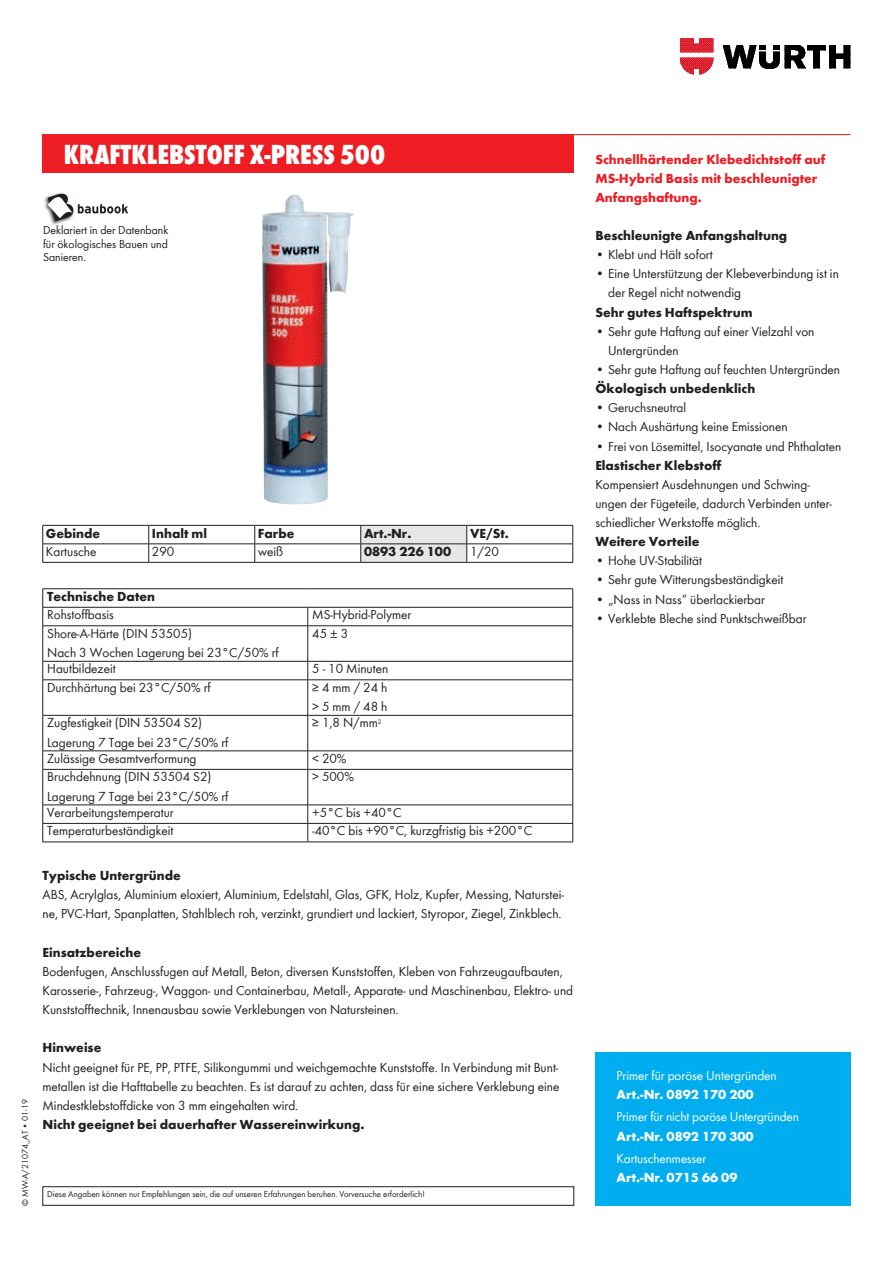
<style>
.page{position:relative;width:893px;height:1263px;background:#fff}
.page>*{position:absolute;margin:0;border:0;box-sizing:border-box;transform-origin:0 0}
.t1{font:28.5px "Wuerth Extra Bold Cond Caps";color:#fff}
.t2{font:13.5px/19.2px "Wuerth";color:#231f20}
.t3{font:700 13.5px "Wuerth";color:#231f20}
.t4{font:700 13.5px/19.2px "Wuerth";color:#ee1d23}
.t5{font:13.5px "Wuerth";letter-spacing:-.01em;color:#fff}
.t6{font:700 13.5px "Wuerth";color:#fff}
.t7{font:12px/13.5px "Wuerth Global";color:#231f20;text-align:justify}
.t8{font:9px "Wuerth";color:#231f20}
</style>
<div class="page">
<img style="left:680px;top:38px;width:170px;height:37px">
<hr style="left:43px;top:134px;width:807px;height:1px;background:#ee1d23">
<div style="left:43px;top:134px;width:531px;height:38px;background:#ee1d23"></div>
<div style="left:43px;top:1186px;width:531px;height:19px;border:1px solid #231f20"></div>
<div style="left:595px;top:1052px;width:255px;height:153px;background:#00aeef"></div>
<svg style="left:42px;top:525px;width:531px;height:37px"></svg>
<hr style="left:43px;top:562px;width:106px;height:1px;background:#231f20">
<hr style="left:149px;top:562px;width:106px;height:1px;background:#231f20">
<hr style="left:255px;top:562px;width:106px;height:1px;background:#231f20">
<hr style="left:361px;top:562px;width:106px;height:1px;background:#231f20">
<hr style="left:467px;top:562px;width:106px;height:1px;background:#231f20">
<svg style="left:43px;top:589px;width:529px;height:253px"></svg>
<hr style="left:43px;top:588px;width:265px;height:1px;background:#231f20">
<hr style="left:308px;top:588px;width:265px;height:1px;background:#231f20">
<hr style="left:43px;top:607px;width:265px;height:1px;background:#231f20">
<svg style="left:42px;top:589px;width:1px;height:36px"></svg>
<hr style="left:308px;top:607px;width:265px;height:1px;background:#231f20">
<svg style="left:307px;top:607px;width:1px;height:18px"></svg>
<svg style="left:572px;top:589px;width:1px;height:36px"></svg>
<hr style="left:43px;top:625px;width:265px;height:1px;background:#231f20">
<hr style="left:42px;top:626px;width:1px;height:35px;background:#231f20">
<hr style="left:308px;top:625px;width:265px;height:1px;background:#231f20">
<hr style="left:307px;top:626px;width:1px;height:35px;background:#231f20">
<hr style="left:572px;top:626px;width:1px;height:35px;background:#231f20">
<hr style="left:43px;top:661px;width:265px;height:1px;background:#231f20">
<svg style="left:42px;top:661px;width:1px;height:19px"></svg>
<hr style="left:308px;top:661px;width:265px;height:1px;background:#231f20">
<svg style="left:307px;top:661px;width:1px;height:18px"></svg>
<svg style="left:572px;top:661px;width:1px;height:18px"></svg>
<hr style="left:43px;top:679px;width:265px;height:1px;background:#231f20">
<hr style="left:42px;top:680px;width:1px;height:35px;background:#231f20">
<hr style="left:308px;top:679px;width:265px;height:1px;background:#231f20">
<hr style="left:307px;top:680px;width:1px;height:35px;background:#231f20">
<hr style="left:572px;top:680px;width:1px;height:35px;background:#231f20">
<hr style="left:43px;top:715px;width:265px;height:1px;background:#231f20">
<hr style="left:42px;top:715px;width:1px;height:36px;background:#231f20">
<hr style="left:308px;top:715px;width:265px;height:1px;background:#231f20">
<hr style="left:307px;top:715px;width:1px;height:36px;background:#231f20">
<hr style="left:572px;top:715px;width:1px;height:36px;background:#231f20">
<hr style="left:43px;top:751px;width:265px;height:1px;background:#231f20">
<svg style="left:42px;top:751px;width:1px;height:18px"></svg>
<hr style="left:308px;top:751px;width:265px;height:1px;background:#231f20">
<svg style="left:307px;top:751px;width:1px;height:18px"></svg>
<svg style="left:572px;top:751px;width:1px;height:18px"></svg>
<hr style="left:43px;top:769px;width:265px;height:1px;background:#231f20">
<hr style="left:42px;top:769px;width:1px;height:36px;background:#231f20">
<hr style="left:308px;top:769px;width:265px;height:1px;background:#231f20">
<hr style="left:307px;top:769px;width:1px;height:36px;background:#231f20">
<hr style="left:572px;top:769px;width:1px;height:36px;background:#231f20">
<hr style="left:43px;top:805px;width:265px;height:1px;background:#231f20">
<hr style="left:308px;top:805px;width:265px;height:1px;background:#231f20">
<hr style="left:43px;top:823px;width:265px;height:1px;background:#231f20">
<svg style="left:42px;top:805px;width:1px;height:37px"></svg>
<hr style="left:308px;top:823px;width:265px;height:1px;background:#231f20">
<svg style="left:307px;top:805px;width:1px;height:37px"></svg>
<svg style="left:572px;top:805px;width:1px;height:37px"></svg>
<hr style="left:43px;top:842px;width:265px;height:1px;background:#231f20">
<hr style="left:308px;top:842px;width:265px;height:1px;background:#231f20">
<img style="left:262px;top:194px;width:92px;height:310px">
<img style="left:44px;top:193px;width:23px;height:32px">
<svg style="left:48px;top:194px;width:80px;height:27px"></svg>
<p class="t8" style="left:19px;top:1205px;width:108px;rotate:-90deg">© MW-A/21074_AT • 01-19</p>
<h1 class="t1" style="left:64px;top:135px;width:323px">KRAFTKLEBSTOFF X-PRESS 500</h1>
<p class="t4" style="left:595px;top:148px;width:232px">Schnellhärtender Klebedichtstoff auf<br>MS-Hybrid Basis mit beschleunigter<br>Anfangshaftung.</p>
<p class="t3" style="left:595px;top:226px;width:193px">Beschleunigte Anfangshaltung</p>
<p class="t2" style="left:595px;top:244px;width:119px">• Klebt und Hält sofort</p>
<p class="t2" style="left:608px;top:264px;width:232px;text-indent:-13px">• Eine Unterstützung der Klebeverbindung ist in der Regel nicht notwendig</p>
<p class="t3" style="left:595px;top:302px;width:159px">Sehr gutes Haftspektrum</p>
<p class="t2" style="left:608px;top:321px;width:208px;text-indent:-13px">• Sehr gute Haftung auf einer Vielzahl von<br>Untergründen</p>
<p class="t2" style="left:595px;top:359px;width:246px">• Sehr gute Haftung auf feuchten Untergründen</p>
<p class="t3" style="left:595px;top:379px;width:161px">Ökologisch unbedenklich</p>
<p class="t2" style="left:595px;top:397px;width:92px">• Geruchsneutral</p>
<p class="t2" style="left:595px;top:417px;width:194px">• Nach Aushärtung keine Emissionen</p>
<p class="t2" style="left:595px;top:436px;width:247px">• Frei von Lösemittel, Isocyanate und Phthalaten</p>
<p class="t3" style="left:595px;top:455px;width:127px">Elastischer Klebstoff</p>
<p class="t2" style="left:595px;top:474px;width:238px">Kompensiert Ausdehnungen und Schwing&shy;ungen der Fügeteile, dadurch Verbinden unter&shy;schiedlicher Werkstoffe möglich.</p>
<p class="t3" style="left:595px;top:532px;width:106px">Weitere Vorteile</p>
<p class="t2" style="left:595px;top:550px;width:108px">• Hohe UV-Stabilität</p>
<p class="t2" style="left:595px;top:570px;width:190px">• Sehr gute Witterungsbeständigkeit</p>
<p class="t2" style="left:595px;top:589px;width:171px">• „Nass in Nass” überlackierbar</p>
<p class="t2" style="left:595px;top:608px;width:213px">• Verklebte Bleche sind Punktschweißbar</p>
<p class="t7" style="left:43px;top:223px;width:127px">Deklariert in der Datenbank für ökologisches Bauen und Sanieren.</p>
<p class="t3" style="left:46px;top:523px;width:56px">Gebinde</p>
<p class="t3" style="left:152px;top:523px;width:57px">Inhalt ml</p>
<p class="t3" style="left:258px;top:523px;width:38px">Farbe</p>
<p class="t3" style="left:364px;top:523px;width:49px">Art.-Nr.</p>
<p class="t3" style="left:470px;top:523px;width:40px">VE/St.</p>
<p class="t2" style="left:46px;top:541px;width:52px">Kartusche</p>
<p class="t2" style="left:152px;top:541px;width:24px">290</p>
<p class="t2" style="left:258px;top:541px;width:27px">weiß</p>
<p class="t3" style="left:364px;top:541px;width:89px">0893 226 100</p>
<p class="t2" style="left:470px;top:541px;width:30px">1/20</p>
<p class="t3" style="left:47px;top:586px;width:109px">Technische Daten</p>
<p class="t2" style="left:47px;top:605px;width:68px">Rohstoffbasis</p>
<p class="t2" style="left:312px;top:605px;width:101px">MS-Hybrid-Polymer</p>
<p class="t2" style="left:47px;top:623px;width:233px">Shore-A-Härte (DIN 53505)<br>Nach 3 Wochen Lagerung bei 23°C/50% rf</p>
<p class="t2" style="left:312px;top:623px;width:37px">45 ± 3</p>
<p class="t2" style="left:47px;top:659px;width:70px">Hautbildezeit</p>
<p class="t2" style="left:312px;top:659px;width:77px">5 - 10 Minuten</p>
<p class="t2" style="left:47px;top:677px;width:165px">Durchhärtung bei 23°C/50% rf</p>
<p class="t2" style="left:312px;top:677px;width:77px">≥ 4 mm / 24 h &gt; 5 mm / 48 h</p>
<p class="t2" style="left:47px;top:713px;width:183px">Zugfestigkeit (DIN 53504 S2)<br>Lagerung 7 Tage bei 23°C/50% rf</p>
<p class="t2" style="left:312px;top:713px;width:71px">≥ 1,8 N/mm<sup>2</sup></p>
<p class="t2" style="left:47px;top:748px;width:151px">Zulässige Gesamtverformung</p>
<p class="t2" style="left:312px;top:748px;width:36px">&lt; 20%</p>
<p class="t2" style="left:47px;top:767px;width:183px">Bruchdehnung (DIN 53504 S2)<br>Lagerung 7 Tage bei 23°C/50% rf</p>
<p class="t2" style="left:312px;top:767px;width:43px">&gt; 500%</p>
<p class="t2" style="left:47px;top:802px;width:128px">Verarbeitungstemperatur</p>
<p class="t2" style="left:312px;top:802px;width:91px">+5°C bis +40°C</p>
<p class="t2" style="left:47px;top:821px;width:128px">Temperaturbeständigkeit</p>
<p class="t2" style="left:312px;top:821px;width:221px">-40°C bis +90°C, kurzgfristig bis +200°C</p>
<p class="t3" style="left:43px;top:866px;width:140px">Typische Untergründe</p>
<p class="t2" style="left:43px;top:884px;width:523px">ABS, Acrylglas, Aluminium eloxiert, Aluminium, Edelstahl, Glas, GFK, Holz, Kupfer, Messing, Naturstei&shy;ne, PVC-Hart, Spanplatten, Stahlblech roh, verzinkt, grundiert und lackiert, Styropor, Ziegel, Zinkblech.</p>
<p class="t3" style="left:43px;top:942px;width:100px">Einsatzbereiche</p>
<p class="t2" style="left:43px;top:961px;width:532px">Bodenfugen, Anschlussfugen auf Metall, Beton, diversen Kunststoffen, Kleben von Fahrzeugaufbauten,<br>Karosserie-, Fahrzeug-, Waggon- und Containerbau, Metall-, Apparate- und Maschinenbau, Elektro- und<br>Kunststofftechnik, Innenausbau sowie Verklebungen von Natursteinen.</p>
<p class="t3" style="left:43px;top:1038px;width:60px">Hinweise</p>
<p class="t2" style="left:43px;top:1057px;width:518px;text-align:justify">Nicht geeignet für PE, PP, PTFE, Silikongummi und weichgemachte Kunststoffe. In Verbindung mit Bunt&shy;metallen ist die Hafttabelle zu beachten. Es ist darauf zu achten, dass für eine sichere Verklebung eine Mindestklebstoffdicke von 3 mm eingehalten wird.</p>
<p class="t3" style="left:43px;top:1114px;width:324px">Nicht geeignet bei dauerhafter Wassereinwirkung.</p>
<p class="t8" style="left:47px;top:1187px;width:379px">Diese Angaben können nur Empfehlungen sein, die auf unseren Erfahrungen beruhen. Vorversuche erforderlich!</p>
<p class="t5" style="left:617px;top:1066px;width:162px">Primer für poröse Untergründen</p>
<p class="t6" style="left:617px;top:1085px;width:139px">Art.-Nr. 0892 170 200</p>
<p class="t5" style="left:617px;top:1108px;width:184px">Primer für nicht poröse Untergründen</p>
<p class="t6" style="left:617px;top:1126px;width:139px">Art.-Nr. 0892 170 300</p>
<p class="t5" style="left:617px;top:1149px;width:91px">Kartuschenmesser</p>
<p class="t6" style="left:617px;top:1167px;width:122px">Art.-Nr. 0715 66 09</p>
</div>
